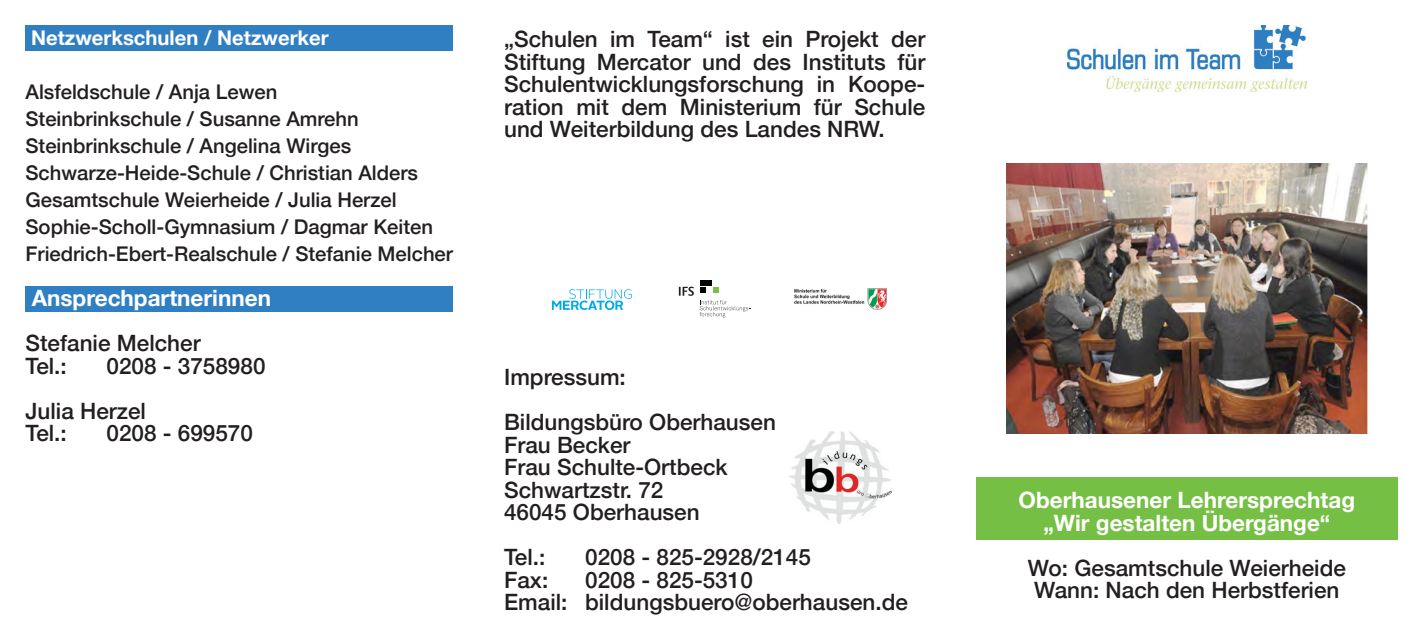
<style>
.page{position:relative;width:1423px;height:638px;background:#fff}
.page>*{position:absolute;margin:0;border:0;box-sizing:border-box;transform-origin:0 0}
.t1{font:500 22.5px/22.5px "Helvetica Neue";color:#231f20}
.t2{font:700 22.5px/22.5px "Helvetica Neue";color:#fff;text-align:center}
.t3{font:500 20.25px/27px "Helvetica Neue";color:#231f20}
.t4{font:700 20.25px "Helvetica Neue";color:#fff}
</style>
<div class="page">
<div style="left:26px;top:26px;width:427px;height:25px;background:#307fc2"></div>
<div style="left:26px;top:286px;width:427px;height:26px;background:#307fc2"></div>
<div style="left:976px;top:477px;width:421px;height:63px;background:#75c044"></div>
<img style="left:1067px;top:26px;width:239px;height:66px">
<svg style="left:552px;top:289px;width:79px;height:21px"></svg>
<svg style="left:700px;top:280px;width:19px;height:12px"></svg>
<svg style="left:679px;top:287px;width:14px;height:9px"></svg>
<svg style="left:699px;top:300px;width:51px;height:17px"></svg>
<img style="left:794px;top:288px;width:93px;height:22px">
<img style="left:789px;top:431px;width:102px;height:92px">
<img style="left:1006px;top:164px;width:361px;height:270px">
<p class="t4" style="left:31px;top:22px;width:299px">Netzwerkschulen / Netzwerker</p>
<p class="t3" style="left:26px;top:77px;width:429px">Alsfeldschule / Anja Lewen<br>Steinbrinkschule / Susanne Amrehn Steinbrinkschule / Angelina Wirges Schwarze-Heide-Schule / Christian Alders Gesamtschule Weierheide / Julia Herzel Sophie-Scholl-Gymnasium / Dagmar Keiten Friedrich-Ebert-Realschule / Stefanie Melcher</p>
<p class="t2" style="left:32px;top:288px;width:241px">Ansprechpartnerinnen</p>
<p class="t1" style="left:26px;top:330px;width:177px">Stefanie Melcher<br>Tel.:</p>
<p class="t1" style="left:26px;top:341px;width:241px;line-height:45px;text-indent:81px">0208 - 3758980<br>Julia Herzel</p>
<p class="t1" style="left:26px;top:420px;width:43px">Tel.:</p>
<p class="t1" style="left:107px;top:420px;width:148px">0208 - 699570</p>
<p class="t1" style="left:504px;top:26px;width:422px;text-align:justify">„Schulen im Team“ ist ein Projekt der Stiftung Mercator und des Instituts für Schulentwicklungsforschung in Koope&shy;ration mit dem Ministerium für Schule und Weiterbildung des Landes NRW.</p>
<p class="t1" style="left:504px;top:353px;width:273px;line-height:45px">Impressum:<br>Bildungsbüro Oberhausen</p>
<p class="t1" style="left:504px;top:431px;width:225px">Frau Becker<br>Frau Schulte-Ortbeck<br>Schwartzstr. 72<br>46045 Oberhausen</p>
<p class="t1" style="left:504px;top:544px;width:43px">Tel.:</p>
<p class="t1" style="left:585px;top:544px;width:227px">0208 - 825-2928/2145</p>
<p class="t1" style="left:504px;top:566px;width:46px">Fax:</p>
<p class="t1" style="left:504px;top:566px;width:405px;text-indent:81px">0208 - 825-5310<br>Email: bildungsbuero@oberhausen.de</p>
<p class="t2" style="left:1018px;top:489px;width:338px">Oberhausener Lehrersprechtag „Wir gestalten Übergänge“</p>
<p class="t1" style="left:1027px;top:554px;width:320px">Wo: Gesamtschule Weierheide<br>Wann: Nach den Herbstferien</p>
</div>
